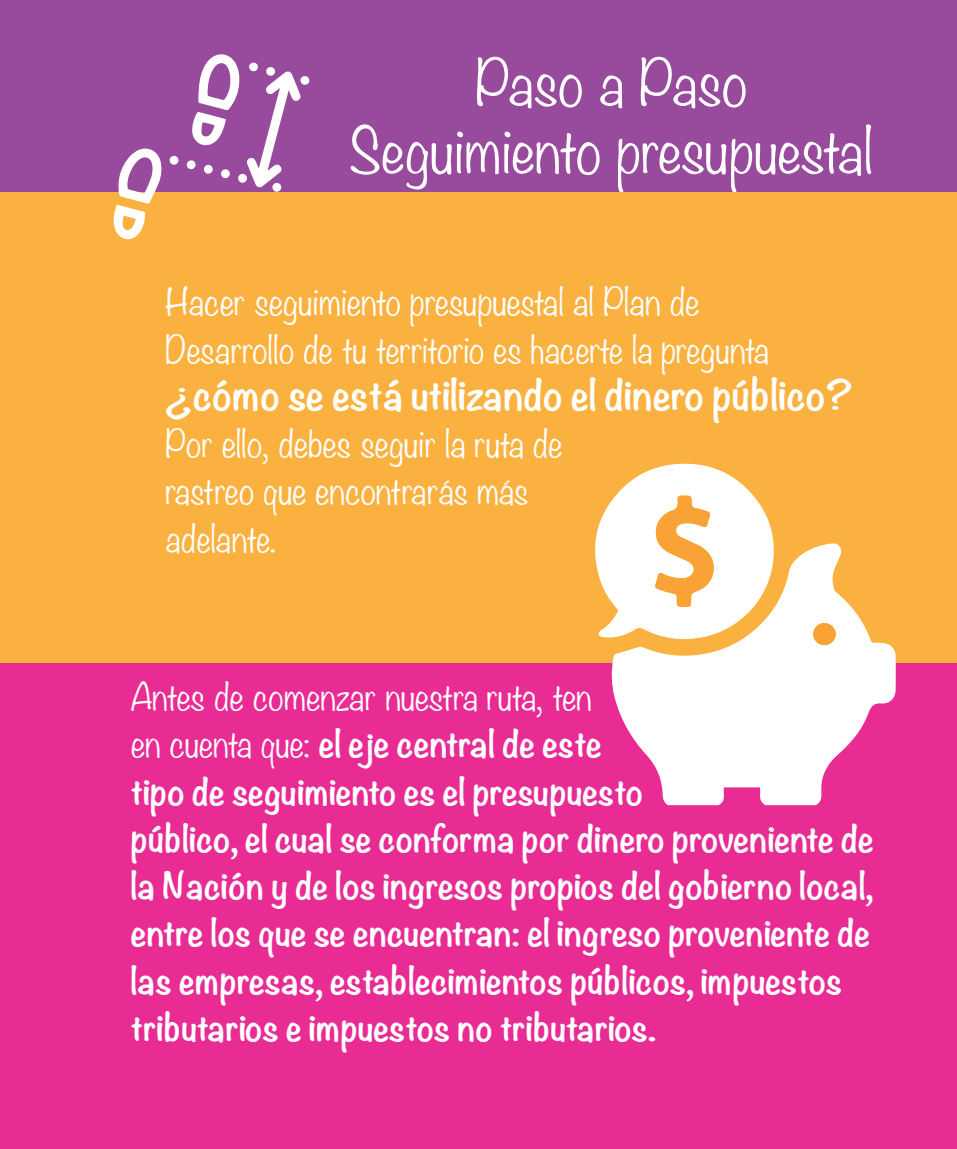
<style>
.page{position:relative;width:957px;height:1149px;background:#fff}
.page>*{position:absolute;margin:0;border:0;box-sizing:border-box;transform-origin:0 0}
.t1{font:300 56.25px/67.5px "Noteworthy";color:#fff;text-align:center}
.t2{font:700 38.25px "Noteworthy";color:#fff}
.t3{font:700 33.75px/47.2px "Noteworthy";color:#fff}
.t4{font:300 33.75px/47.2px "Noteworthy";color:#fff}
.s1{font-weight:300}
</style>
<div class="page">
<div style="left:0;top:0;width:957px;height:191px;background:#984b9d"></div>
<div style="left:0;top:653px;width:957px;height:495px;background:#e82c94"></div>
<div style="left:0;top:192px;width:957px;height:470px;background:#fbb13f"></div>
<svg style="left:113px;top:148px;width:49px;height:92px"></svg>
<svg style="left:192px;top:54px;width:48px;height:91px"></svg>
<svg style="left:203px;top:164px;width:10px;height:10px"></svg>
<svg style="left:169px;top:155px;width:10px;height:10px"></svg>
<svg style="left:272px;top:182px;width:10px;height:10px"></svg>
<svg style="left:300px;top:76px;width:10px;height:9px"></svg>
<svg style="left:220px;top:169px;width:10px;height:9px"></svg>
<div style="left:238px;top:173px;width:9px;height:10px;background:#fff;border-radius:4px"></div>
<svg style="left:186px;top:160px;width:10px;height:10px"></svg>
<svg style="left:246px;top:62px;width:55px;height:126px"></svg>
<svg style="left:611px;top:543px;width:285px;height:261px;fill:#fff"></svg>
<div style="left:813px;top:622px;width:23px;height:23px;background:#f9a336;border-radius:50%"></div>
<svg style="left:595px;top:463px;width:181px;height:178px"></svg>
<h1 class="t1" style="left:349px;top:48px;width:525px">Paso a Paso<br>Seguimiento presupuestal</h1>
<p class="t4" style="left:165px;top:277px;width:605px">Hacer seguimiento presupuestal al Plan de<br>Desarrollo de tu territorio es hacerte la pregunta</p>
<p class="t2" style="left:165px;top:360px;width:690px">¿cómo se está utilizando el dinero público?</p>
<p class="t4" style="left:165px;top:419px;width:399px">Por ello, debes seguir la ruta de rastreo que encontrarás más adelante.</p>
<p class="t3" style="left:131px;top:671px;width:745px"><span class="s1">Antes de comenzar nuestra ruta, ten<br>en cuenta que:</span> el eje central de este<br>tipo de seguimiento es el presupuesto<br>público, el cual se conforma por dinero proveniente de la Nación y de los ingresos propios del gobierno local, entre los que se encuentran: el ingreso proveniente de las empresas, establecimientos públicos, impuestos tributarios e impuestos no tributarios.</p>
</div>
